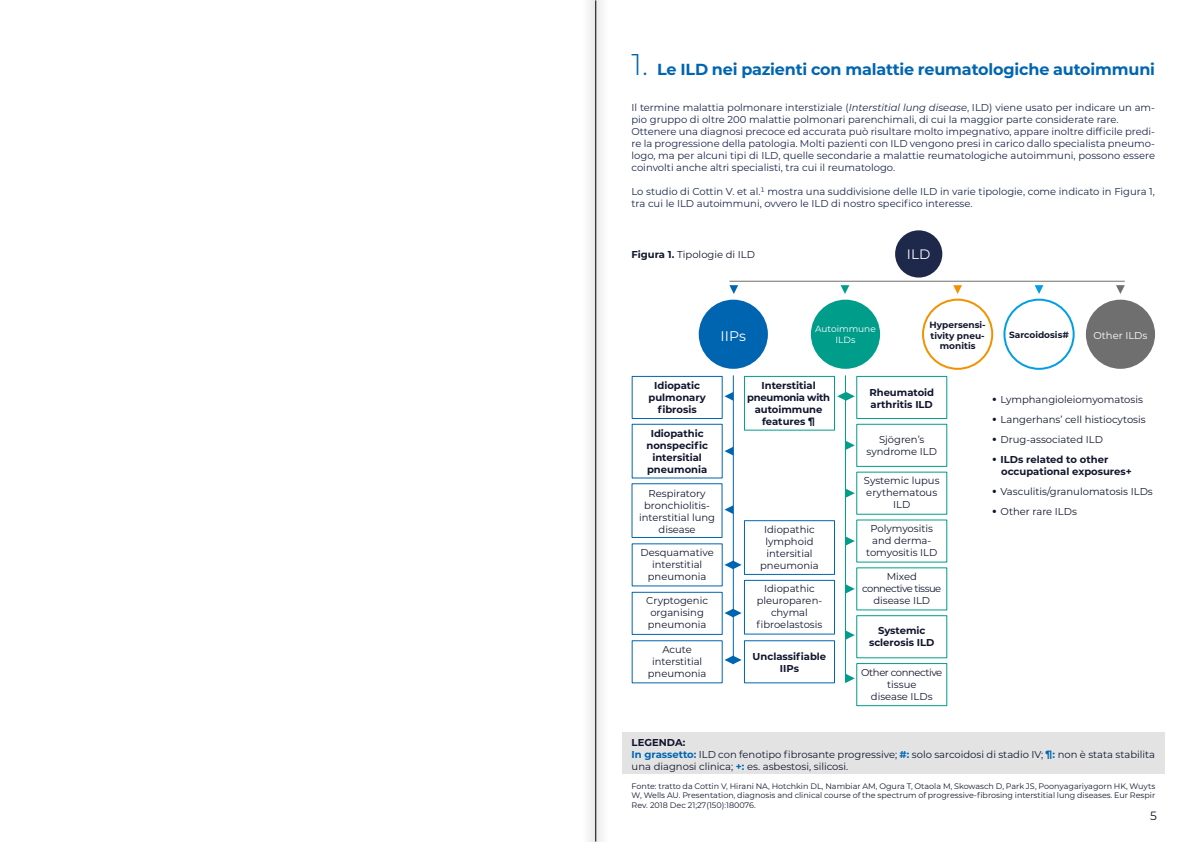
<style>
.page{position:relative;width:1191px;height:842px;background:#fff}
.page>*{position:absolute;margin:0;border:0;box-sizing:border-box;transform-origin:0 0}
.t1{font:700 16px "Montserrat";letter-spacing:-.01em;color:#0065b1}
.t2{font:14px "Montserrat";color:#fff}
.t3{font:13.7px "Montserrat";color:#fff}
.t4{font:12px "Montserrat";color:#11162d}
.t5{font:10px/12px "Montserrat";color:#1a264a}
.t6{font:10px/12px "Montserrat";color:#11162d;text-align:center}
.t7{font:700 10px/12px "Montserrat";color:#11162d;text-align:center}
.t8{font:10px/12px "Montserrat";letter-spacing:-.045em;color:#11162d;text-align:center}
.t9{font:10px "Montserrat";color:#fff}
.t10{font:700 9px/10.8px "Montserrat";color:#11162d;text-align:center}
.t11{font:9px/10.8px "Montserrat";color:#fff;text-align:center}
.t12{font:8px/9.6px "Montserrat";color:#11162d;text-align:justify}
.s1{font-weight:300;font-size:30px}
.s2{font-style:italic}
.s3{font-weight:700}
.s4{font-weight:700;font-size:13px}
.s5{font-size:13px}
.s6{font-weight:700;color:#0065b1}
</style>
<div class="page">
<div style="left:622px;top:732px;width:542px;height:42px;background:#e3e3e3"></div>
<div style="left:895px;top:230px;width:47px;height:48px;background:#1d284a;border-radius:50%"></div>
<div style="left:698px;top:300px;width:70px;height:69px;background:#0065b1;border-radius:50%"></div>
<div style="left:811px;top:300px;width:69px;height:69px;background:#009d8b;border-radius:50%"></div>
<div style="left:922px;top:299px;width:71px;height:71px;border:2px solid #f39200;border-radius:50%"></div>
<div style="left:1003px;top:299px;width:71px;height:71px;border:2px solid #009fe3;border-radius:50%"></div>
<div style="left:1085px;top:300px;width:70px;height:69px;background:#706f6f;border-radius:50%"></div>
<div style="left:631px;top:376px;width:91px;height:43px;border:1px solid #0065b1"></div>
<div style="left:744px;top:640px;width:91px;height:43px;border:1px solid #0065b1"></div>
<div style="left:631px;top:592px;width:91px;height:43px;border:1px solid #0065b1"></div>
<div style="left:744px;top:580px;width:91px;height:55px;border:1px solid #0065b1"></div>
<div style="left:631px;top:483px;width:91px;height:55px;border:1px solid #0065b1"></div>
<div style="left:631px;top:424px;width:91px;height:54px;border:1px solid #0065b1"></div>
<div style="left:744px;top:376px;width:91px;height:55px;border:1px solid #009d8b"></div>
<div style="left:744px;top:520px;width:91px;height:55px;border:1px solid #0065b1"></div>
<div style="left:856px;top:376px;width:91px;height:43px;border:1px solid #009d8b"></div>
<div style="left:856px;top:424px;width:91px;height:43px;border:1px solid #009d8b"></div>
<div style="left:856px;top:615px;width:91px;height:43px;border:1px solid #009d8b"></div>
<div style="left:856px;top:663px;width:91px;height:43px;border:1px solid #009d8b"></div>
<hr style="left:733px;top:375px;width:1px;height:287px;background:#0065b1">
<hr style="left:845px;top:375px;width:1px;height:308px;background:#009d8b">
<svg style="left:724px;top:392px;width:9px;height:9px"></svg>
<svg style="left:729px;top:285px;width:9px;height:9px"></svg>
<svg style="left:840px;top:285px;width:9px;height:9px"></svg>
<svg style="left:953px;top:285px;width:9px;height:9px"></svg>
<svg style="left:1034px;top:285px;width:9px;height:9px"></svg>
<svg style="left:1116px;top:285px;width:8px;height:9px"></svg>
<svg style="left:837px;top:392px;width:17px;height:9px"></svg>
<svg style="left:846px;top:441px;width:8px;height:9px"></svg>
<svg style="left:846px;top:489px;width:8px;height:9px"></svg>
<svg style="left:846px;top:537px;width:8px;height:8px"></svg>
<svg style="left:846px;top:584px;width:8px;height:9px"></svg>
<svg style="left:846px;top:631px;width:8px;height:8px"></svg>
<svg style="left:846px;top:674px;width:8px;height:9px"></svg>
<svg style="left:724px;top:447px;width:9px;height:8px"></svg>
<svg style="left:724px;top:505px;width:9px;height:9px"></svg>
<svg style="left:724px;top:655px;width:17px;height:9px"></svg>
<svg style="left:724px;top:609px;width:17px;height:8px"></svg>
<svg style="left:724px;top:560px;width:17px;height:9px"></svg>
<hr style="left:729px;top:281px;width:395px;height:1px;background:#706f6f">
<img style="left:589px;top:0;width:13px;height:841px">
<hr style="left:595px;top:0;width:1px;height:841px;background:#000">
<h1 class="t1" style="left:631px;top:58px;width:525px"><span class="s1">1.</span> Le ILD nei pazienti con malattie reumatologiche autoimmuni</h1>
<p class="t5" style="left:631px;top:101px;width:525px">Il termine malattia polmonare interstiziale (<span class="s2">Interstitial lung disease</span>, ILD) viene usato per indicare un am&shy;pio gruppo di oltre 200 malattie polmonari parenchimali, di cui la maggior parte considerate rare.<br>Ottenere una diagnosi precoce ed accurata può risultare molto impegnativo, appare inoltre difficile predi&shy;re la progressione della patologia. Molti pazienti con ILD vengono presi in carico dallo specialista pneumo&shy;logo, ma per alcuni tipi di ILD, quelle secondarie a malattie reumatologiche autoimmuni, possono essere coinvolti anche altri specialisti, tra cui il reumatologo.</p>
<p class="t5" style="left:631px;top:185px;width:525px">Lo studio di Cottin V. et al.¹ mostra una suddivisione delle ILD in varie tipologie, come indicato in Figura 1, tra cui le ILD autoimmuni, ovvero le ILD di nostro specifico interesse.</p>
<p class="t6" style="left:631px;top:248px;width:125px"><span class="s3">Figura 1.</span> Tipologie di ILD</p>
<h3 class="t3" style="left:907px;top:244px;width:25px">ILD</h3>
<h2 class="t2" style="left:720px;top:326px;width:27px">IIPs</h2>
<p class="t11" style="left:815px;top:323px;width:62px">Autoimmune<br>ILDs</p>
<p class="t10" style="left:929px;top:319px;width:58px">Hypersensi&shy;tivity pneu&shy;monitis</p>
<p class="t10" style="left:1009px;top:329px;width:61px">Sarcoidosis#</p>
<p class="t9" style="left:1093px;top:329px;width:56px">Other ILDs</p>
<p class="t7" style="left:648px;top:379px;width:59px">Idiopatic pulmonary fibrosis</p>
<p class="t7" style="left:646px;top:427px;width:63px">Idiopathic nonspecific intersitial pneumonia</p>
<p class="t7" style="left:747px;top:379px;width:84px">Interstitial pneumonia with autoimmune features ¶</p>
<p class="t6" style="left:639px;top:487px;width:78px">Respiratory bronchiolitis&shy;interstitial lung disease</p>
<p class="t6" style="left:760px;top:523px;width:60px">Idiopathic lymphoid intersitial pneumonia</p>
<p class="t6" style="left:640px;top:546px;width:75px">Desquamative interstitial pneumonia</p>
<p class="t6" style="left:646px;top:594px;width:63px;text-align:left">Cryptogenic organising pneumonia</p>
<p class="t6" style="left:756px;top:582px;width:67px">Idiopathic pleuroparen&shy;chymal fibroelastosis</p>
<p class="t6" style="left:648px;top:643px;width:60px">Acute interstitial pneumonia</p>
<p class="t7" style="left:752px;top:650px;width:75px">Unclassifiable<br>IIPs</p>
<p class="t7" style="left:869px;top:386px;width:66px;text-align:left">Rheumatoid arthritis ILD</p>
<p class="t6" style="left:992px;top:394px;width:152px"><span class="s4">•</span> Lymphangioleiomyomatosis</p>
<p class="t6" style="left:992px;top:414px;width:155px"><span class="s4">•</span> Langerhans’ cell histiocytosis</p>
<p class="t6" style="left:992px;top:434px;width:112px"><span class="s4">•</span> Drug-associated ILD</p>
<p class="t7" style="left:1001px;top:453px;width:132px;text-align:left;text-indent:-9px"><span class="s5">•</span> ILDs related to other occupational exposures+</p>
<p class="t6" style="left:992px;top:486px;width:162px"><span class="s4">•</span> Vasculitis/granulomatosis ILDs</p>
<p class="t6" style="left:992px;top:506px;width:86px"><span class="s4">•</span> Other rare ILDs</p>
<p class="t6" style="left:866px;top:433px;width:72px">Sjögren’s syndrome ILD</p>
<p class="t6" style="left:864px;top:474px;width:77px">Systemic lupus erythematous<br>ILD</p>
<p class="t6" style="left:866px;top:522px;width:73px">Polymyositis and derma&shy;tomyositis ILD</p>
<p class="t8" style="left:862px;top:570px;width:81px">Mixed connective tissue disease ILD</p>
<p class="t7" style="left:869px;top:624px;width:67px">Systemic sclerosis ILD</p>
<p class="t6" style="left:861px;top:666px;width:83px">Other connective tissue<br>disease ILDs</p>
<p class="t6" style="left:631px;top:736px;width:525px;text-align:left"><span class="s3">LEGENDA:<br></span><span class="s6">In grassetto:</span> ILD con fenotipo fibrosante progressive; <span class="s6">#:</span> solo sarcoidosi di stadio IV; <span class="s6">¶:</span> non è stata stabilita una diagnosi clinica; <span class="s6">+:</span> es. asbestosi, silicosi.</p>
<p class="t12" style="left:631px;top:781px;width:525px">Fonte: tratto da Cottin V, Hirani NA, Hotchkin DL, Nambiar AM, Ogura T, Otaola M, Skowasch D, Park JS, Poonyagariyagorn HK, Wuyts W, Wells AU. Presentation, diagnosis and clinical course of the spectrum of progressive-fibrosing interstitial lung diseases. Eur Respir Rev. 2018 Dec 21;27(150):180076.</p>
<p class="t4" style="left:1150px;top:807px;width:8px">5</p>
</div>
